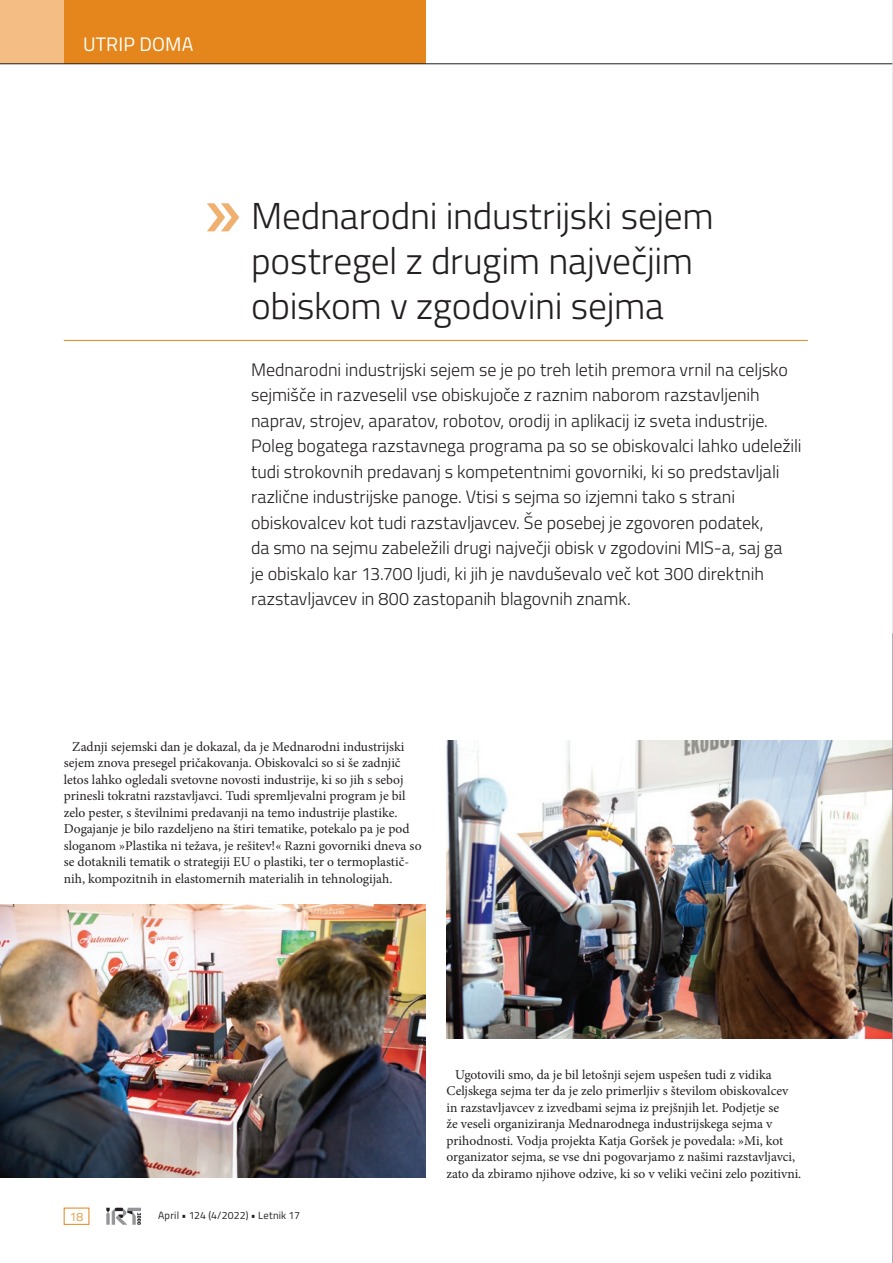
<style>
.page{position:relative;width:893px;height:1263px;background:#fff}
.page>*{position:absolute;margin:0;border:0;box-sizing:border-box;transform-origin:0 0}
.Članek_naslov{font:300 37.5px/45px "Titillium";letter-spacing:-.01em;color:#231f20}
.t1{font:19.5px "Titillium";letter-spacing:.01em;color:#fff}
.Članek_podnaslov{font:300 18px/25.5px "Titillium";letter-spacing:-.005em;color:#231f20}
.vsebina_-_body_text{font:13.5px/16.5px "Minion Pro";color:#231f20}
.t2{font:300 12px "Titillium";color:#e4861b}
.t3{font:10.5px "Titillium";letter-spacing:.015em;color:#231f20}
</style>
<div class="page">
<div style="left:0;top:0;width:64px;height:64px;background:#f3bd84"></div>
<div style="left:64px;top:0;width:361px;height:64px;background:#e4861b"></div>
<svg style="left:106px;top:1208px;width:35px;height:17px"></svg>
<div style="left:64px;top:1208px;width:25px;height:17px;border:1px solid #e4861b"></div>
<svg style="left:207px;top:203px;width:32px;height:28px"></svg>
<hr style="left:64px;top:340px;width:744px;height:1px;background:#e4861b">
<img style="left:446px;top:741px;width:446px;height:297px">
<img style="left:0;top:904px;width:425px;height:274px">
<hr style="left:0;top:63px;width:893px;height:1px;background:#231f20">
<hr style="left:892px;top:0;width:1px;height:1263px;background:#d1d2d4">
<h2 class="t1" style="left:83px;top:30px;width:112px">UTRIP DOMA</h2>
<p class="Članek_naslov" style="left:251px;top:191px;width:464px">Mednarodni industrijski sejem postregel z drugim največjim obiskom v zgodovini sejma</p>
<p class="Članek_podnaslov" style="left:251px;top:356px;width:552px">Mednarodni industrijski sejem se je po treh letih premora vrnil na celjsko sejmišče in razveselil vse obiskujoče z raznim naborom razstavljenih naprav, strojev, aparatov, robotov, orodij in aplikacij iz sveta industrije.<br>Poleg bogatega razstavnega programa pa so se obiskovalci lahko udeležili tudi strokovnih predavanj s kompetentnimi govorniki, ki so predstavljali različne industrijske panoge. Vtisi s sejma so izjemni tako s strani obiskovalcev kot tudi razstavljavcev. Še posebej je zgovoren podatek,<br>da smo na sejmu zabeležili drugi največji obisk v zgodovini MIS-a, saj ga<br>je obiskalo kar 13.700 ljudi, ki jih je navduševalo več kot 300 direktnih razstavljavcev in 800 zastopanih blagovnih znamk.</p>
<p class="vsebina_-_body_text" style="left:64px;top:738px;width:359px;text-indent:9px">Zadnji sejemski dan je dokazal, da je Mednarodni industrijski sejem znova presegel pričakovanja. Obiskovalci so si še zadnjič letos lahko ogledali svetovne novosti industrije, ki so jih s seboj prinesli tokratni razstavljavci. Tudi spremljevalni program je bil zelo pester, s številnimi predavanji na temo industrije plastike.<br>Dogajanje je bilo razdeljeno na štiri tematike, potekalo pa je pod sloganom »Plastika ni težava, je rešitev!« Razni govorniki dneva so se dotaknili tematik o strategiji EU o plastiki, ter o termoplastič&shy;nih, kompozitnih in elastomernih materialih in tehnologijah.</p>
<p class="t2" style="left:70px;top:1208px;width:15px">18</p>
<p class="t3" style="left:158px;top:1208px;width:143px">April • 124 (4/2022) • Letnik 17</p>
<p class="vsebina_-_body_text" style="left:446px;top:1066px;width:356px;text-indent:9px">Ugotovili smo, da je bil letošnji sejem uspešen tudi z vidika Celjskega sejma ter da je zelo primerljiv s številom obiskovalcev in razstavljavcev z izvedbami sejma iz prejšnjih let. Podjetje se<br>že veseli organiziranja Mednarodnega industrijskega sejma v prihodnosti. Vodja projekta Katja Goršek je povedala: »Mi, kot organizator sejma, se vse dni pogovarjamo z našimi razstavljavci, zato da zbiramo njihove odzive, ki so v veliki večini zelo pozitivni.</p>
</div>
